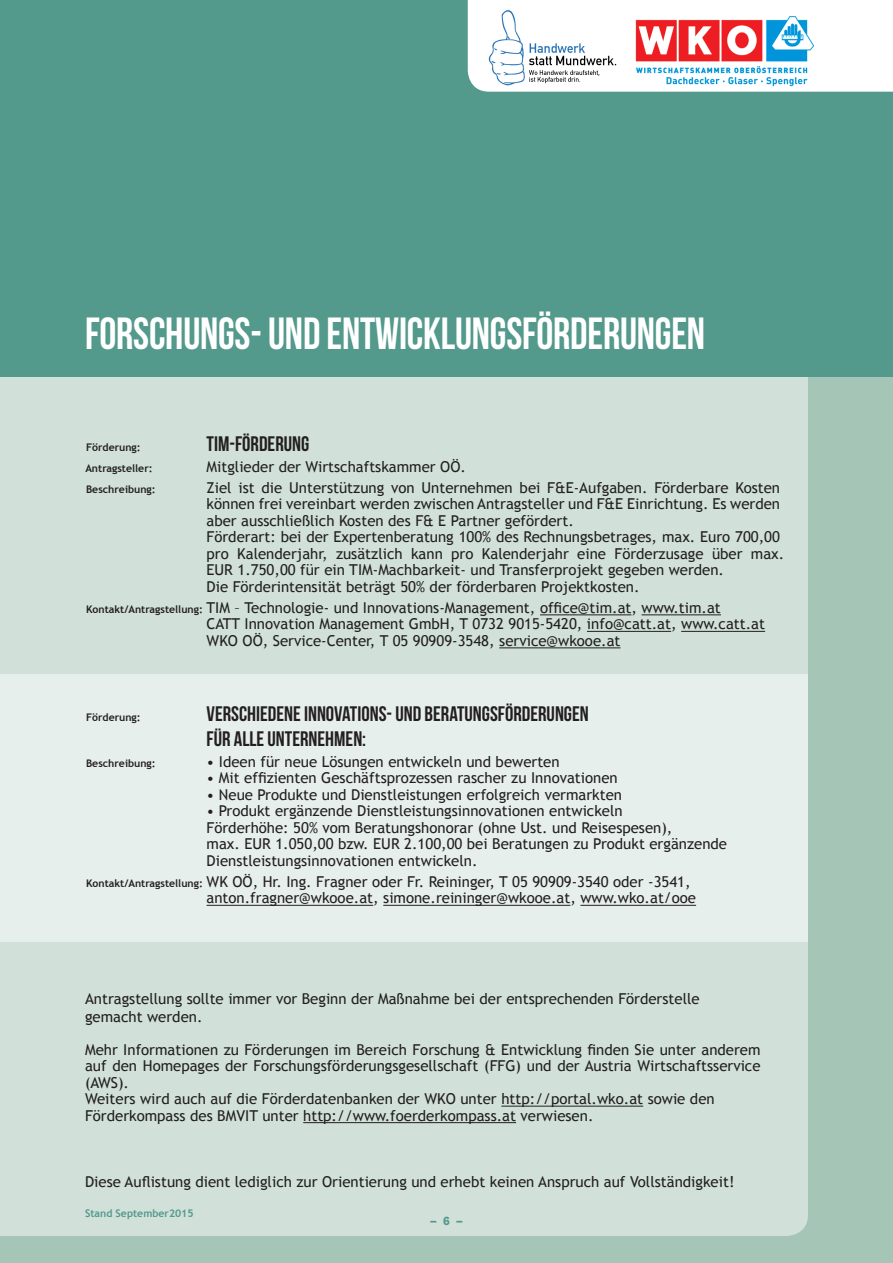
<style>
.page{position:relative;width:893px;height:1263px;background:#a5c5b7}
.page>*{position:absolute;margin:0;border:0;box-sizing:border-box;transform-origin:0 0}
.t1{font:45px "Bebas Neue";letter-spacing:-.005em;color:#fff;scale:.95 1}
.t2{font:21px "Bebas Neue";color:#231f20}
.t3{font:15px/16.5px "Trebuchet MS";color:#231f20;text-align:justify}
.t4{font:900 12px "Akzidenz Grotesk";color:#53998c}
.t5{font:700 10.5px "Trebuchet MS";color:#231f20}
.t6{font:700 10.5px "Trebuchet MS";color:#53998c}
.s1{font-weight:700;font-size:10.5px}
</style>
<div class="page">
<div style="left:0;top:0;width:893px;height:123px;background:#53998c"></div>
<div style="left:0;top:376px;width:808px;height:860px;background:#d1e1da"></div>
<div style="left:0;top:674px;width:808px;height:268px;background:#e7efec"></div>
<hr style="left:501px;top:1106px;width:142px;height:1px;background:#231f20">
<hr style="left:303px;top:1122px;width:213px;height:1px;background:#231f20">
<hr style="left:540px;top:614px;width:91px;height:1px;background:#231f20">
<hr style="left:641px;top:614px;width:80px;height:1px;background:#231f20">
<hr style="left:587px;top:631px;width:84px;height:1px;background:#231f20">
<hr style="left:681px;top:631px;width:84px;height:1px;background:#231f20">
<hr style="left:499px;top:647px;width:121px;height:1px;background:#231f20">
<hr style="left:207px;top:905px;width:166px;height:1px;background:#231f20">
<hr style="left:383px;top:905px;width:187px;height:1px;background:#231f20">
<hr style="left:580px;top:905px;width:116px;height:1px;background:#231f20">
<div style="left:0;top:123px;width:893px;height:253px;background:#53998c"></div>
<div style="left:468px;top:0;width:425px;height:92px;background:#fff"></div>
<img style="left:635px;top:16px;width:179px;height:71px">
<img style="left:485px;top:6px;width:132px;height:85px">
<p class="t1" style="left:85px;top:308px;width:654px">FORSCHUNGS- UND ENTWICKLUNGSFÖRDERUNGEN</p>
<p class="t5" style="left:86px;top:441px;width:56px">Förderung:</p>
<p class="t2" style="left:207px;top:432px;width:104px">TIM-FÖRDERUNG</p>
<p class="t5" style="left:85px;top:462px;width:69px">Antragsteller:</p>
<p class="t3" style="left:207px;top:459px;width:261px">Mitglieder der Wirtschaftskammer OÖ.</p>
<p class="t5" style="left:86px;top:483px;width:71px">Beschreibung:</p>
<p class="t3" style="left:207px;top:480px;width:575px">Ziel ist die Unterstützung von Unternehmen bei F&amp;E-Aufgaben. Förderbare Kosten</p>
<p class="t3" style="left:207px;top:496px;width:575px">können frei vereinbart werden zwischen Antragsteller und F&amp;E Einrichtung. Es werden</p>
<p class="t3" style="left:207px;top:513px;width:369px">aber ausschließlich Kosten des F&amp; E Partner gefördert.</p>
<p class="t3" style="left:207px;top:529px;width:575px">Förderart: bei der Expertenberatung 100% des Rechnungsbetrages, max. Euro 700,00</p>
<p class="t3" style="left:207px;top:546px;width:579px">pro Kalenderjahr, zusätzlich kann pro Kalenderjahr eine Förderzusage über max.</p>
<p class="t3" style="left:207px;top:562px;width:519px">EUR 1.750,00 für ein TIM-Machbarkeit- und Transferprojekt gegeben werden.</p>
<p class="t3" style="left:207px;top:579px;width:435px">Die Förderintensität beträgt 50% der förderbaren Projektkosten.</p>
<p class="t3" style="left:86px;top:600px;width:636px"><span class="s1">Kontakt/Antragstellung:</span> TIM – Technologie- und Innovations-Management, office@tim.at, www.tim.at</p>
<p class="t3" style="left:207px;top:616px;width:560px">CATT Innovation Management GmbH, T 0732 9015-5420, info@catt.at, www.catt.at</p>
<p class="t3" style="left:207px;top:633px;width:415px">WKO OÖ, Service-Center, T 05 90909-3548, service@wkooe.at</p>
<p class="t5" style="left:86px;top:710px;width:56px">Förderung:</p>
<p class="t2" style="left:207px;top:702px;width:384px">VERSCHIEDENE INNOVATIONS- UND BERATUNGSFÖRDERUNGEN</p>
<p class="t2" style="left:207px;top:727px;width:161px">FÜR ALLE UNTERNEHMEN:</p>
<p class="t5" style="left:86px;top:756px;width:71px">Beschreibung:</p>
<p class="t3" style="left:207px;top:753px;width:355px">• Ideen für neue Lösungen entwickeln und bewerten</p>
<p class="t3" style="left:207px;top:770px;width:413px">• Mit effizienten Geschäftsprozessen rascher zu Innovationen</p>
<p class="t3" style="left:207px;top:786px;width:417px">• Neue Produkte und Dienstleistungen erfolgreich vermarkten</p>
<p class="t3" style="left:207px;top:803px;width:418px">• Produkt ergänzende Dienstleistungsinnovationen entwickeln</p>
<p class="t3" style="left:207px;top:819px;width:467px">Förderhöhe: 50% vom Beratungshonorar (ohne Ust. und Reisespesen),</p>
<p class="t3" style="left:207px;top:836px;width:522px">max. EUR 1.050,00 bzw. EUR 2.100,00 bei Beratungen zu Produkt ergänzende</p>
<p class="t3" style="left:207px;top:852px;width:273px">Dienstleistungsinnovationen entwickeln.</p>
<p class="t3" style="left:86px;top:873px;width:606px"><span class="s1">Kontakt/Antragstellung:</span> WK OÖ, Hr. Ing. Fragner oder Fr. Reininger, T 05 90909-3540 oder -3541,</p>
<p class="t3" style="left:207px;top:890px;width:491px">anton.fragner@wkooe.at, simone.reininger@wkooe.at, www.wko.at/ooe</p>
<p class="t3" style="left:85px;top:991px;width:616px">Antragstellung sollte immer vor Beginn der Maßnahme bei der entsprechenden Förderstelle</p>
<p class="t3" style="left:85px;top:1009px;width:119px">gemacht werden.</p>
<p class="t3" style="left:85px;top:1041px;width:677px">Mehr Informationen zu Förderungen im Bereich Forschung &amp; Entwicklung finden Sie unter anderem auf den Homepages der Forschungsförderungsgesellschaft (FFG) und der Austria Wirtschaftsservice (AWS).</p>
<p class="t3" style="left:85px;top:1091px;width:631px">Weiters wird auch auf die Förderdatenbanken der WKO unter http://portal.wko.at sowie den</p>
<p class="t3" style="left:85px;top:1107px;width:510px">Förderkompass des BMVIT unter http://www.foerderkompass.at verwiesen.</p>
<p class="t3" style="left:85px;top:1174px;width:651px">Diese Auflistung dient lediglich zur Orientierung und erhebt keinen Anspruch auf Vollständigkeit!</p>
<p class="t6" style="left:85px;top:1207px;width:110px">Stand September2015</p>
<p class="t4" style="left:430px;top:1214px;width:34px">– 6 –</p>
</div>
